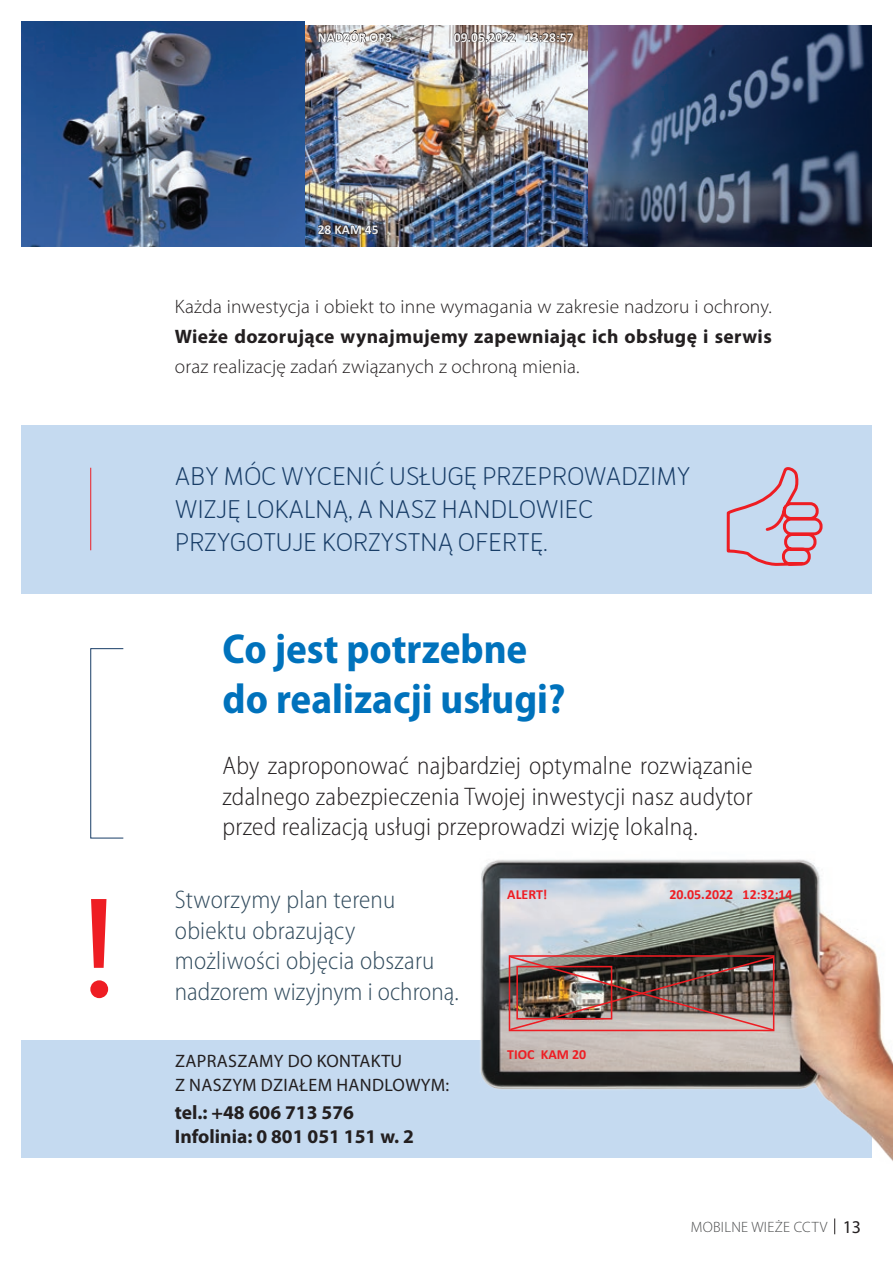
<style>
.page{position:relative;width:893px;height:1263px;background:#fff}
.page>*{position:absolute;margin:0;border:0;box-sizing:border-box;transform-origin:0 0}
.t1{font:700 semi-condensed 42px/50.4px "Myriad Pro";color:#0072bc}
.t2{font:300 semi-condensed 25.5px/30.6px "Myriad Pro";letter-spacing:.01em;color:#231f20;text-align:justify}
.t3{font:25.5px/33px "Merlo";letter-spacing:-.01em;color:#183d67}
.t4{font:300 semi-condensed 25.5px/30.6px "Myriad Pro";letter-spacing:.01em;color:#324c5e}
.t5{font:300 19.5px "Myriad Pro";letter-spacing:.01em;color:#231f20}
.t6{font:700 19.5px "Myriad Pro";letter-spacing:.02em;color:#231f20}
.t7{font:700 19.5px/24px "Myriad Pro";color:#231f20}
.t8{font:18px/24px "Myriad Pro";letter-spacing:.02em;color:#231f20}
.t9{font:300 15px "Myriad Pro";letter-spacing:.02em;color:#4b4c4d}
.t10{font:700 13.95px "Calibri";color:#ee1d23}
.t11{font:700 13.5px "Calibri";color:#fff}
.s1{font-weight:400;font-size:18px;color:#231f20}
</style>
<div class="page">
<div style="left:21px;top:1040px;width:851px;height:118px;background:#c5daf0"></div>
<img style="left:305px;top:26px;width:567px;height:221px">
<svg style="left:834px;top:1218px;width:1px;height:16px"></svg>
<div style="left:90px;top:648px;width:34px;height:190px;border:1px solid #183d67"></div>
<img style="left:21px;top:21px;width:284px;height:226px">
<div style="left:21px;top:425px;width:851px;height:168px;background:#c5daf0"></div>
<hr style="left:90px;top:468px;width:1px;height:82px;background:#ee1d23">
<svg style="left:90px;top:899px;width:18px;height:99px"></svg>
<svg style="left:726px;top:467px;width:97px;height:99px"></svg>
<svg style="left:318px;top:30px;width:75px;height:13px"></svg>
<svg style="left:453px;top:32px;width:63px;height:11px"></svg>
<svg style="left:525px;top:31px;width:49px;height:14px"></svg>
<svg style="left:318px;top:222px;width:61px;height:14px"></svg>
<img style="left:480px;top:859px;width:413px;height:302px">
<img style="left:508px;top:955px;width:267px;height:77px">
<p class="t11" style="left:318px;top:29px;width:76px">NADZÓR OP3</p>
<p class="t11" style="left:454px;top:29px;width:121px">09.05.2022 13:28:57</p>
<p class="t11" style="left:318px;top:221px;width:62px">28 KAM 45</p>
<p class="t5" style="left:175px;top:295px;width:598px">Każda inwestycja i obiekt to inne wymagania w zakresie nadzoru i ochrony.</p>
<p class="t6" style="left:175px;top:325px;width:598px">Wieże dozorujące wynajmujemy zapewniając ich obsługę i serwis</p>
<p class="t5" style="left:175px;top:355px;width:406px">oraz realizację zadań związanych z ochroną mienia.</p>
<p class="t3" style="left:175px;top:460px;width:517px">ABY MÓC WYCENIĆ USŁUGĘ PRZEPROWADZIMY<br>WIZJĘ LOKALNĄ, A NASZ HANDLOWIEC<br>PRZYGOTUJE KORZYSTNĄ OFERTĘ.</p>
<h1 class="t1" style="left:223px;top:624px;width:344px">Co jest potrzebne do realizacji usługi?</h1>
<p class="t2" style="left:223px;top:751px;width:532px">Aby zaproponować najbardziej optymalne rozwiązanie zdalnego zabezpieczenia Twojej inwestycji nasz audytor przed realizacją usługi przeprowadzi wizję lokalną.</p>
<p class="t4" style="left:175px;top:885px;width:285px">Stworzymy plan terenu obiektu obrazujący możliwości objęcia obszaru nadzorem wizyjnym i ochroną.</p>
<p class="t8" style="left:175px;top:1048px;width:276px">ZAPRASZAMY DO KONTAKTU<br>Z NASZYM DZIAŁEM HANDLOWYM:</p>
<p class="t7" style="left:175px;top:1101px;width:241px">tel.: +48 606 713 576<br>Infolinia: 0 801 051 151 w. 2</p>
<p class="t10" style="left:507px;top:886px;width:42px">ALERT!</p>
<p class="t10" style="left:669px;top:886px;width:125px">20.05.2022 12:32:14</p>
<p class="t10" style="left:507px;top:1046px;width:81px">TIOC KAM 20</p>
<p class="t9" style="left:691px;top:1218px;width:172px">MOBILNE WIEŻE CCTV <span class="s1">13</span></p>
</div>
